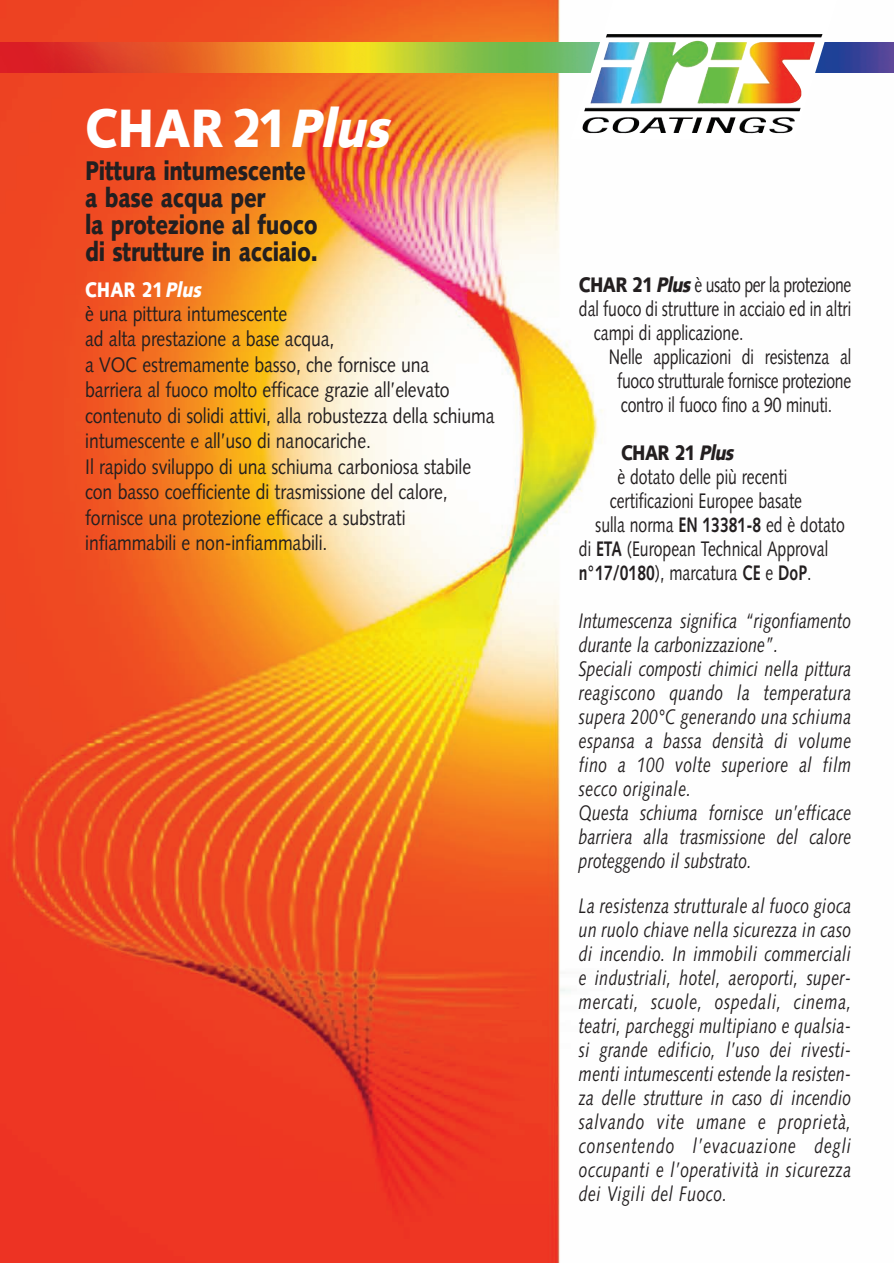
<style>
.page{position:relative;width:894px;height:1263px;background:#fff}
.page>*{position:absolute;margin:0;border:0;box-sizing:border-box;transform-origin:0 0}
.t1{font:900 54px "Syntax";color:#fff;scale:.9 1}
.t2{font:900 27px/27px "Syntax";letter-spacing:-.015em;color:#231f20;scale:.8 1}
.t3{font:italic 21px/24px "Syntax";letter-spacing:.015em;color:#231f20;scale:.75 1}
.t4{font:21px/25.3px "Syntax";letter-spacing:-.005em;color:#231f20;scale:.84 1}
.t5{font:21px "Syntax";letter-spacing:-.005em;color:#231f20;scale:.75 1}
.t6{font:21px "Syntax";letter-spacing:-.03em;color:#231f20;scale:.75 1}
.t7{font:700 21px "Syntax";color:#231f20;scale:.75 1}
.t8{font:900 21px "Syntax";letter-spacing:-.035em;color:#231f20;scale:.84 1}
.s1{font-style:italic}
.s2{font-weight:900;color:#fff}
.s3{font-weight:900;font-style:italic;color:#fff}
.s4{font-weight:900}
.s5{font-weight:900;font-style:italic}
.s6{font-weight:700}
.s7{font-weight:400}
</style>
<div class="page">
<img style="left:0;top:0;width:893px;height:1263px">
<img style="left:0;top:43px;width:893px;height:29px">
<svg style="left:570px;top:0;width:272px;height:139px"></svg>
<img style="left:583px;top:67px;width:217px;height:44px">
<h1 class="t1" style="left:85px;top:106px;width:350px">CHAR 21<span class="s1">Plus</span></h1>
<p class="t2" style="left:85px;top:160px;width:292px">Pittura intumescente a base acqua per<br>la protezione al fuoco di strutture in acciaio.</p>
<p class="t4" style="left:85px;top:279px;width:488px"><span class="s2">CHAR 21</span><span class="s3">Plus<br></span>è una pittura intumescente<br>ad alta prestazione a base acqua,<br>a VOC estremamente basso, che fornisce una<br>barriera al fuoco molto efficace grazie all’elevato contenuto di solidi attivi, alla robustezza della schiuma intumescente e all’uso di nanocariche.<br>Il rapido sviluppo di una schiuma carboniosa stabile con basso coefficiente di trasmissione del calore, fornisce una protezione efficace a substrati infiammabili e non-infiammabili.</p>
<p class="t6" style="left:578px;top:276px;width:364px"><span class="s4">CHAR 21</span> <span class="s5">Plus</span>è usato per la protezione</p>
<p class="t5" style="left:578px;top:300px;width:364px">dal fuoco di strutture in acciaio ed in altri</p>
<p class="t5" style="left:593px;top:324px;width:201px">campi di applicazione.</p>
<p class="t5" style="left:608px;top:348px;width:324px">Nelle applicazioni di resistenza al</p>
<p class="t5" style="left:616px;top:372px;width:314px">fuoco strutturale fornisce protezione</p>
<p class="t5" style="left:620px;top:396px;width:283px">contro il fuoco fino a 90 minuti.</p>
<p class="t8" style="left:620px;top:444px;width:140px">CHAR 21 <span class="s1">Plus</span></p>
<p class="t5" style="left:617px;top:468px;width:228px">è dotato delle più recenti</p>
<p class="t5" style="left:609px;top:492px;width:258px">certificazioni Europee basate</p>
<p class="t5" style="left:595px;top:516px;width:334px">sulla norma <span class="s6">EN 13381-8</span> ed è dotato</p>
<p class="t5" style="left:578px;top:540px;width:334px">di <span class="s6">ETA</span> (European Technical Approval</p>
<p class="t7" style="left:578px;top:564px;width:311px">n°17/0180<span class="s7">), marcatura</span> CE <span class="s7">e</span> DoP<span class="s7">.</span></p>
<p class="t3" style="left:578px;top:611px;width:364px">Intumescenza significa “rigonfiamento durante la carbonizzazione”.<br>Speciali composti chimici nella pittura reagiscono quando la temperatura supera 200°C generando una schiuma espansa a bassa densità di volume fino a 100 volte superiore al film secco originale.<br>Questa schiuma fornisce un’efficace barriera alla trasmissione del calore proteggendo il substrato.</p>
<p class="t3" style="left:578px;top:896px;width:364px;text-align:justify">La resistenza strutturale al fuoco gioca un ruolo chiave nella sicurezza in caso di incendio. In immobili commerciali e industriali, hotel, aeroporti, super&shy;mercati, scuole, ospedali, cinema, teatri, parcheggi multipiano e qualsia&shy;si grande edificio, l’uso dei rivesti&shy;menti intumescenti estende la resisten&shy;za delle strutture in caso di incendio salvando vite umane e proprietà, consentendo l’evacuazione degli occupanti e l’operatività in sicurezza dei Vigili del Fuoco.</p>
</div>
